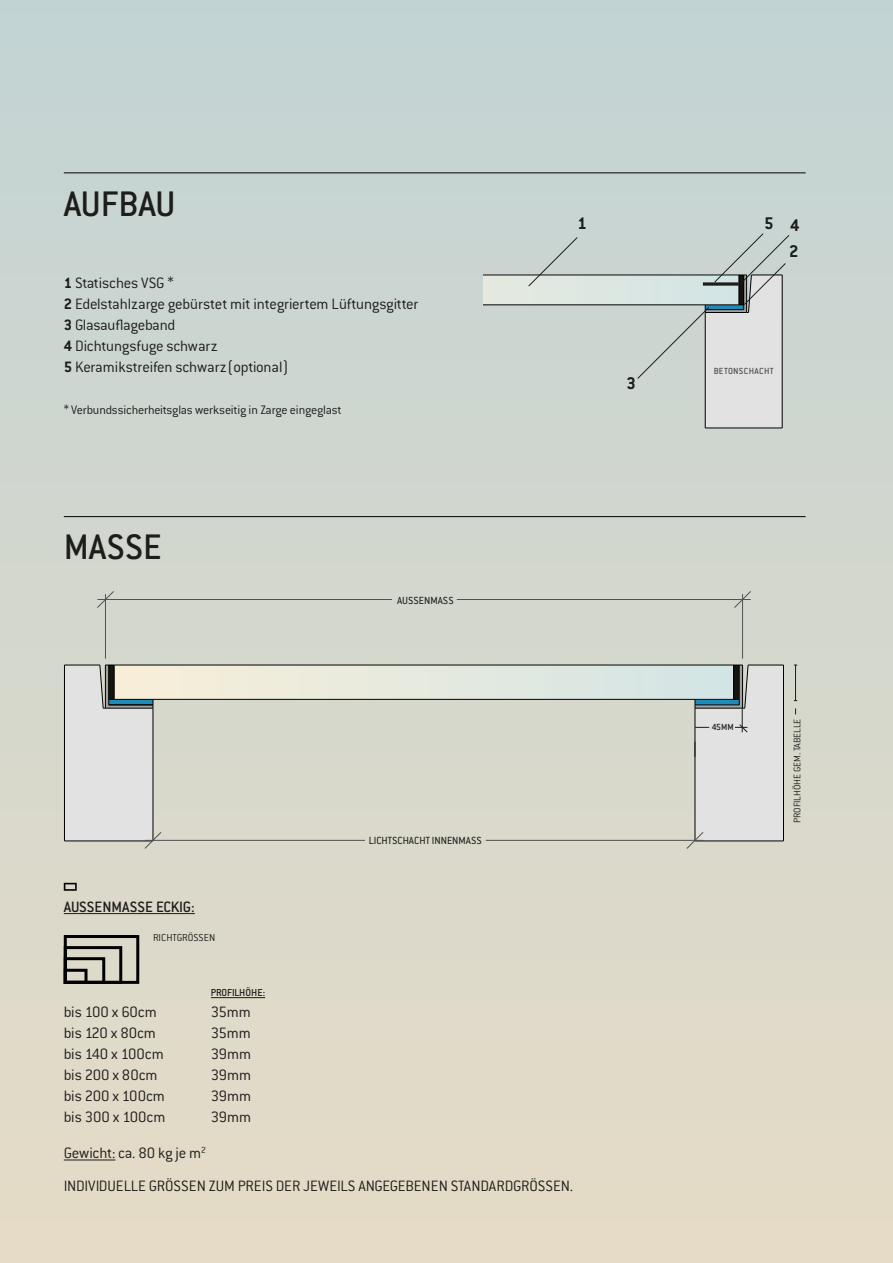
<style>
.page{position:relative;width:893px;height:1263px;background:#fff}
.page>*{position:absolute;margin:0;border:0;box-sizing:border-box;transform-origin:0 0}
.t1{font:500 39px "Conduit ITC Std";color:#1d1d1b}
.t2{font:700 18.6px/27.5px "Conduit ITC Std";color:#1d1d1b;text-align:right}
.t3{font:300 16.5px/21px "Conduit ITC Std";letter-spacing:-.01em;color:#1d1d1b}
.t4{font:500 16.5px "Conduit ITC Std";color:#1d1d1b}
.t5{font:300 13.5px "Conduit ITC Std";letter-spacing:-.015em;color:#1d1d1b}
.t6{font:11.4px "Conduit ITC Std";color:#1d1d1b}
.t7{font:300 11.1px "Conduit ITC Std";color:#1d1d1b}
.t8{font:500 11.1px "Conduit ITC Std";letter-spacing:-.01em;color:#1d1d1b}
.t9{font:300 10.5px "Conduit ITC Std";letter-spacing:-.015em;color:#1d1d1b}
.t10{font:500 9.75px "Conduit ITC Std";letter-spacing:.04em;color:#504f4f}
.t11{font:500 9.75px "Conduit ITC Std";color:#1d1d1b}
.s1{font-weight:700}
</style>
<div class="page">
<div style="left:0;top:0;width:893px;height:1263px;background:linear-gradient(to bottom,#c2d3d3,#e6dbc6)"></div>
<hr style="left:64px;top:913px;width:131px;height:1px;background:#1d1d1b">
<svg style="left:64px;top:883px;width:13px;height:8px"></svg>
<hr style="left:64px;top:516px;width:742px;height:1px;background:#010101">
<div style="left:64px;top:935px;width:75px;height:49px;border:3px solid #000"></div>
<div style="left:64px;top:946px;width:58px;height:38px;border:3px solid #000"></div>
<div style="left:64px;top:957px;width:41px;height:27px;border:3px solid #000"></div>
<div style="left:64px;top:969px;width:24px;height:15px;border:3px solid #000"></div>
<hr style="left:64px;top:173px;width:742px;height:1px;background:#010101">
<div style="left:483px;top:275px;width:256px;height:30px;background:#dfe8e1"></div>
<hr style="left:483px;top:305px;width:222px;height:1px;background:#010101">
<hr style="left:483px;top:275px;width:256px;height:1px;background:#010101">
<hr style="left:705px;top:428px;width:77px;height:1px;background:#010101">
<svg style="left:528px;top:237px;width:50px;height:50px"></svg>
<svg style="left:637px;top:233px;width:153px;height:195px;background:#cbd2cf"></svg>
<svg style="left:703px;top:282px;width:36px;height:4px"></svg>
<svg style="left:162px;top:666px;width:524px;height:33px;background:#e4e8dd"></svg>
<hr style="left:153px;top:699px;width:542px;height:1px;background:#010101">
<hr style="left:783px;top:665px;width:1px;height:176px;background:#010101">
<hr style="left:114px;top:665px;width:620px;height:1px;background:#010101">
<hr style="left:105px;top:594px;width:1px;height:65px;background:#515151">
<hr style="left:742px;top:594px;width:1px;height:65px;background:#515151">
<svg style="left:97px;top:591px;width:17px;height:17px"></svg>
<svg style="left:734px;top:591px;width:17px;height:17px"></svg>
<hr style="left:105px;top:599px;width:287px;height:1px;background:#515151">
<hr style="left:457px;top:599px;width:285px;height:1px;background:#515151">
<svg style="left:64px;top:664px;width:98px;height:185px;background:#d2d2cf"></svg>
<hr style="left:153px;top:840px;width:212px;height:1px;background:#515151">
<hr style="left:486px;top:840px;width:209px;height:1px;background:#515151">
<hr style="left:211px;top:997px;width:54px;height:1px;background:#1d1d1b">
<hr style="left:64px;top:1159px;width:51px;height:1px;background:#1d1d1b">
<hr style="left:795px;top:665px;width:1px;height:36px;background:#1d1d1b">
<svg style="left:686px;top:664px;width:97px;height:185px;background:#d2d4d3"></svg>
<h1 class="t1" style="left:64px;top:180px;width:113px">AUFBAU</h1>
<p class="t3" style="left:64px;top:272px;width:356px"><span class="s1">1</span> Statisches VSG *<br><span class="s1">2</span> Edelstahlzarge gebürstet mit integriertem Lüftungsgitter<br><span class="s1">3</span> Glasauflageband<br><span class="s1">4</span> Dichtungsfuge schwarz<br><span class="s1">5</span> Keramikstreifen schwarz(optional)</p>
<p class="t5" style="left:64px;top:402px;width:279px">* Verbundssicherheitsglas werkseitig in Zarge eingeglast</p>
<h1 class="t1" style="left:64px;top:523px;width:100px">MASSE</h1>
<p class="t4" style="left:64px;top:897px;width:133px">AUSSENMASSE ECKIG:</p>
<p class="t7" style="left:153px;top:931px;width:64px">RICHTGRÖSSEN</p>
<p class="t3" style="left:64px;top:1001px;width:103px">bis 100 x 60cm bis 120 x 80cm bis 140 x 100cm bis 200 x 80cm bis 200 x 100cm bis 300 x 100cm</p>
<p class="t8" style="left:211px;top:986px;width:56px">PROFILHÖHE:</p>
<p class="t3" style="left:211px;top:1001px;width:42px;text-align:justify">35mm 35mm 39mm 39mm 39mm 39mm</p>
<p class="t3" style="left:64px;top:1142px;width:144px">Gewicht: ca. 80 kg je m<sup>2</sup></p>
<p class="t6" style="left:397px;top:593px;width:58px">AUSSENMASS</p>
<p class="t6" style="left:369px;top:834px;width:114px">LICHTSCHACHT INNENMASS</p>
<p class="t2" style="left:577px;top:209px;width:11px">1</p>
<p class="t2" style="left:764px;top:210px;width:37px">5 4<br>2</p>
<p class="t2" style="left:626px;top:369px;width:11px">3</p>
<p class="t10" style="left:714px;top:365px;width:62px">BETONSCHACHT</p>
<p class="t11" style="left:712px;top:721px;width:24px">45MM</p>
<p class="t9" style="left:791px;top:823px;width:106px;rotate:-90deg">PROFILHÖHE GEM. TABELLE</p>
<p class="t3" style="left:64px;top:1175px;width:511px">INDIVIDUELLE GRÖSSEN ZUM PREIS DER JEWEILS ANGEGEBENEN STANDARDGRÖSSEN.</p>
</div>
